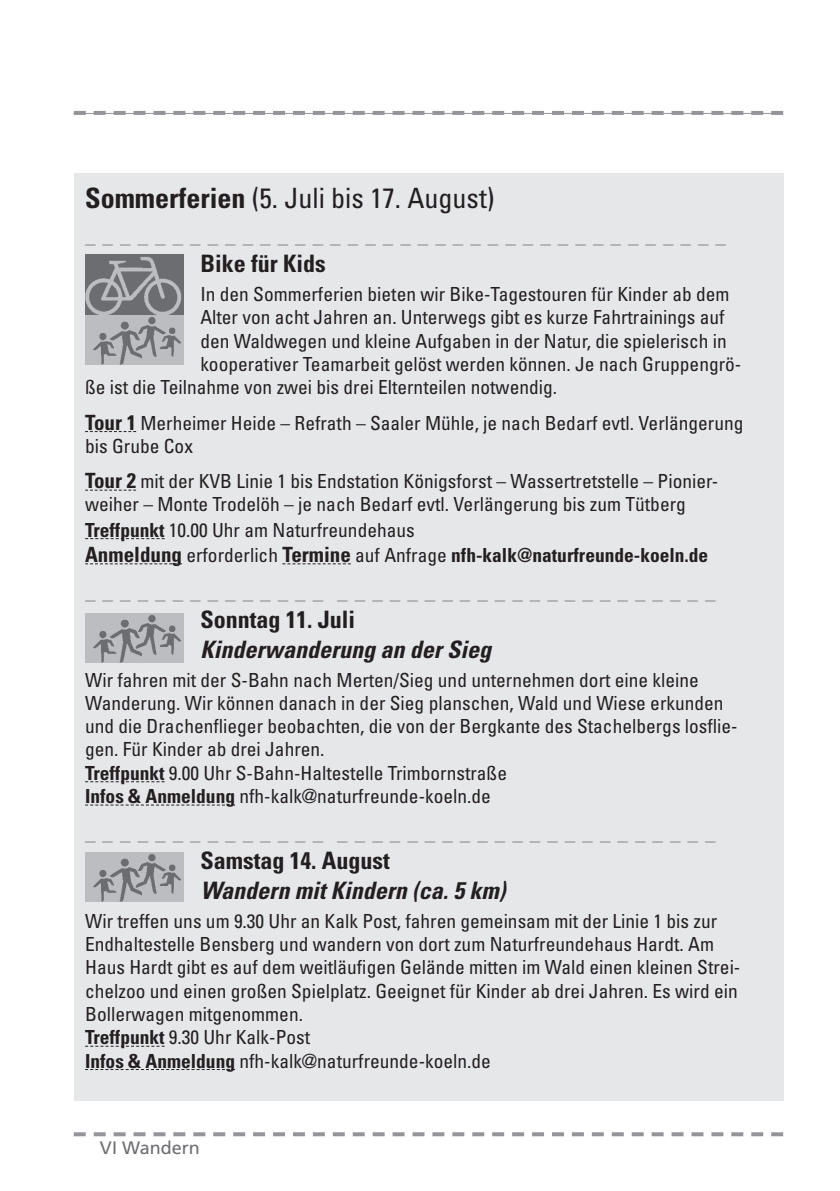
<style>
.page{position:relative;width:840px;height:1191px;background:#fff}
.page>*{position:absolute;margin:0;border:0;box-sizing:border-box;transform-origin:0 0}
.t1{font:condensed 28px "Univers";color:#231f20}
.t2{font:italic 700 condensed 24px "Univers";color:#231f20}
.t3{font:700 condensed 24px "Univers";color:#231f20}
.t4{font:900 21px "Univers";color:#939598}
.t5{font:condensed 19.4px/23.2px "Univers";color:#231f20}
.t6{font:18px "Frutiger";color:#6c6d70}
.s1{font-weight:700}
.s2{font-weight:700;font-size:21px}
</style>
<div class="page">
<div style="left:74px;top:173px;width:708px;height:927px;background:#e6e7e9"></div>
<svg style="left:85px;top:431px;width:51px;height:1px"></svg>
<svg style="left:85px;top:489px;width:51px;height:1px"></svg>
<svg style="left:85px;top:538px;width:79px;height:1px"></svg>
<svg style="left:85px;top:563px;width:97px;height:1px"></svg>
<svg style="left:282px;top:563px;width:69px;height:1px"></svg>
<svg style="left:85px;top:781px;width:79px;height:1px"></svg>
<svg style="left:85px;top:804px;width:150px;height:1px"></svg>
<svg style="left:85px;top:1045px;width:79px;height:1px"></svg>
<svg style="left:85px;top:1069px;width:150px;height:1px"></svg>
<img style="left:85px;top:852px;width:98px;height:50px">
<img style="left:85px;top:254px;width:98px;height:62px">
<svg style="left:85px;top:316px;width:98px;height:49px;background:#a9aaad"></svg>
<img style="left:85px;top:613px;width:98px;height:50px">
<svg style="left:74px;top:111px;width:708px;height:4px"></svg>
<svg style="left:74px;top:1132px;width:708px;height:4px"></svg>
<h1 class="t1" style="left:85px;top:180px;width:410px"><span class="s1">Sommerferien</span> (5. Juli bis 17. August)</h1>
<p class="t4" style="left:85px;top:223px;width:642px">_ _ _ _ _ _ _ _ _ _ _ _ _ _ _ _ _ _ _ _ _ _ _ _ _ _ _ _ _ _ _ _ _ _ _ _ _</p>
<p class="t3" style="left:200px;top:249px;width:127px">Bike für Kids</p>
<p class="t5" style="left:200px;top:282px;width:530px">In den Sommerferien bieten wir Bike-Tagestouren für Kinder ab dem</p>
<p class="t5" style="left:200px;top:305px;width:525px">Alter von acht Jahren an. Unterwegs gibt es kurze Fahrtrainings auf</p>
<p class="t5" style="left:200px;top:329px;width:528px">den Waldwegen und kleine Aufgaben in der Natur, die spielerisch in</p>
<p class="t5" style="left:200px;top:352px;width:542px">kooperativer Teamarbeit gelöst werden können. Je nach Gruppengrö-</p>
<p class="t5" style="left:85px;top:375px;width:473px">ße ist die Teilnahme von zwei bis drei Elternteilen notwendig.</p>
<p class="t5" style="left:85px;top:410px;width:659px"><span class="s2">Tour 1</span> Merheimer Heide – Refrath – Saaler Mühle, je nach Bedarf evtl. Verlängerung bis Grube Cox</p>
<p class="t5" style="left:85px;top:469px;width:634px"><span class="s2">Tour 2</span> mit der KVB Linie 1 bis Endstation Königsforst – Wassertretstelle – Pionier&shy;weiher – Monte Trodelöh – je nach Bedarf evtl. Verlängerung bis zum Tütberg</p>
<p class="t5" style="left:85px;top:516px;width:624px;line-height:25.2px"><span class="s1">Treffpunkt</span> 10.00 Uhr am Naturfreundehaus<br><span class="s2">Anmeldung</span> erforderlich <span class="s2">Termine</span> auf Anfrage <span class="s1">nfh-kalk@naturfreunde-koeln.de</span></p>
<p class="t4" style="left:85px;top:578px;width:631px">_ _ _ _ _ _ _ _ _ _ _ _ _ _ _ _ _ _ _ _ _ _ _ _ _ _ _ _ _ _ _ _ _ _ _ _</p>
<p class="t3" style="left:200px;top:604px;width:156px">Sonntag 11. Juli</p>
<p class="t2" style="left:200px;top:634px;width:292px">Kinderwanderung an der Sieg</p>
<p class="t5" style="left:85px;top:667px;width:653px">Wir fahren mit der S-Bahn nach Merten/Sieg und unternehmen dort eine kleine Wanderung. Wir können danach in der Sieg planschen, Wald und Wiese erkunden und die Drachenflieger beobachten, die von der Bergkante des Stachelbergs losflie&shy;gen. Für Kinder ab drei Jahren.<br><span class="s1">Treffpunkt</span> 9.00 Uhr S-Bahn-Haltestelle Trimbornstraße<br><span class="s1">Infos &amp; Anmeldung</span> nfh-kalk@naturfreunde-koeln.de</p>
<p class="t4" style="left:85px;top:820px;width:631px">_ _ _ _ _ _ _ _ _ _ _ _ _ _ _ _ _ _ _ _ _ _ _ _ _ _ _ _ _ _ _ _ _ _ _ _</p>
<p class="t3" style="left:200px;top:846px;width:191px">Samstag 14. August</p>
<p class="t2" style="left:200px;top:875px;width:306px">Wandern mit Kindern (ca. 5 km)</p>
<p class="t5" style="left:85px;top:908px;width:656px">Wir treffen uns um 9.30 Uhr an Kalk Post, fahren gemeinsam mit der Linie 1 bis zur Endhaltestelle Bensberg und wandern von dort zum Naturfreundehaus Hardt. Am Haus Hardt gibt es auf dem weitläufigen Gelände mitten im Wald einen kleinen Strei&shy;chelzoo und einen großen Spielplatz. Geeignet für Kinder ab drei Jahren. Es wird ein Bollerwagen mitgenommen.<br><span class="s1">Treffpunkt</span> 9.30 Uhr Kalk-Post<br><span class="s1">Infos &amp; Anmeldung</span> nfh-kalk@naturfreunde-koeln.de</p>
<p class="t6" style="left:100px;top:1137px;width:101px">VI Wandern</p>
</div>
